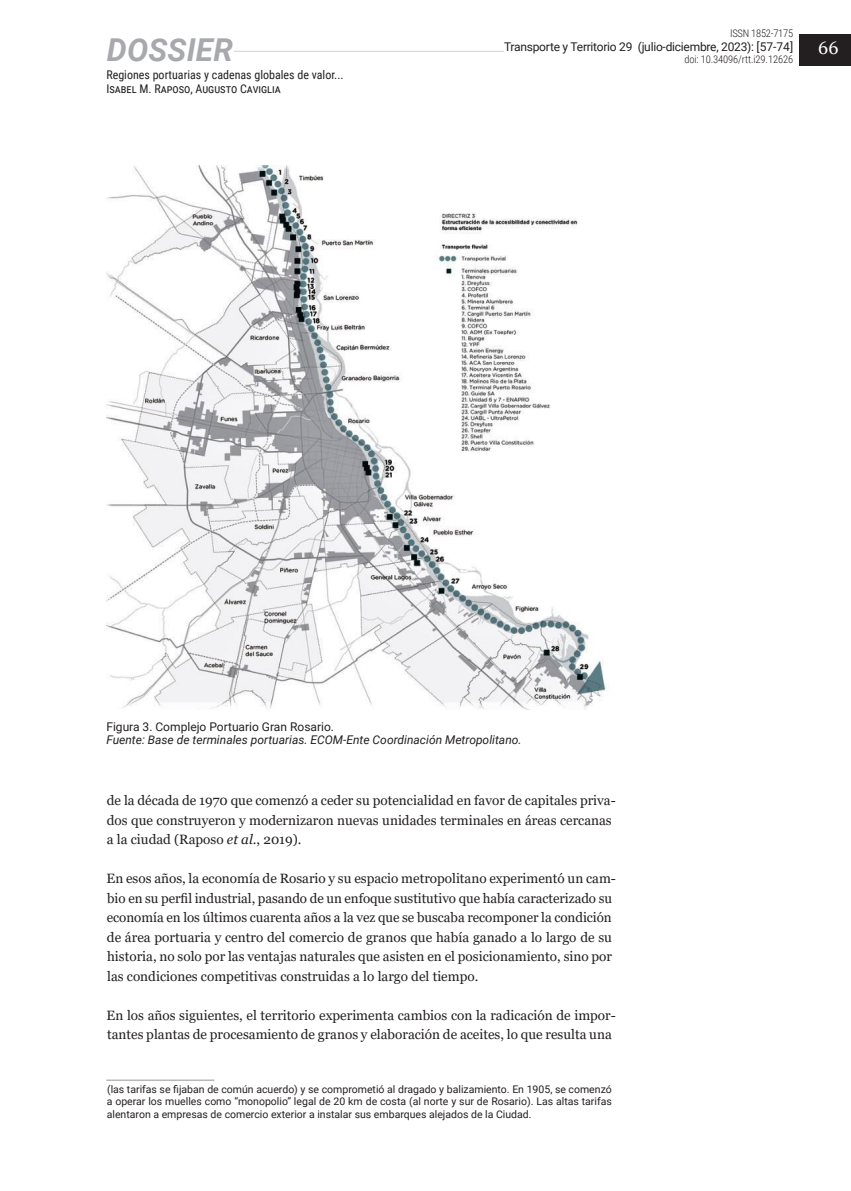
<style>
.page{position:relative;width:851px;height:1191px;background:#fff}
.page>*{position:absolute;margin:0;border:0;box-sizing:border-box;transform-origin:0 0}
.t1{font:italic 700 31.5px "Roboto";letter-spacing:.005em;color:#a8a9ad}
.t2{font:18px "Georgia";color:#fff}
.Paragraph{font:13.5px/19.5px "Georgia";color:#231f20}
.imagen-epigrafe{font:italic 12px/13.5px "Roboto";color:#231f20}
.t3{font:12px/14.4px "Roboto Condensed";color:#231f20}
.t4{font:12px "Roboto";letter-spacing:-.02em;color:#231f20}
.t5{font:10.5px/12.6px "Roboto";color:#231f20;text-align:justify}
.t6{font:300 10.5px "Roboto Condensed";letter-spacing:-.01em;color:#231f20}
.s1{font-style:normal}
.s2{font-style:italic}
</style>
<div class="page">
<hr style="left:106px;top:51px;width:546px;height:1px;background:#d1d2d4">
<div style="left:504px;top:40px;width:289px;height:15px;background:#fff"></div>
<div style="left:106px;top:48px;width:108px;height:7px;background:#fff"></div>
<div style="left:799px;top:35px;width:51px;height:31px;background:#231f20"></div>
<div style="left:107px;top:35px;width:127px;height:26px;background:#fff"></div>
<hr style="left:106px;top:1079px;width:108px;height:1px;background:#939598">
<img style="left:106px;top:166px;width:501px;height:544px">
<p class="t6" style="left:730px;top:26px;width:65px">ISSN 1852-7175</p>
<p class="t4" style="left:504px;top:38px;width:290px">Transporte y Territorio 29 (julio-diciembre, 2023): [57-74]</p>
<p class="t6" style="left:684px;top:52px;width:110px">doi: 10.34096/rtt.i29.12626</p>
<h1 class="t1" style="left:107px;top:28px;width:128px">DOSSIER</h1>
<h2 class="t2" style="left:818px;top:37px;width:22px">66</h2>
<p class="t3" style="left:106px;top:67px;width:239px">Regiones portuarias y cadenas globales de valor...<br>Isabel M. Raposo, Augusto Caviglia</p>
<p class="imagen-epigrafe" style="left:106px;top:719px;width:417px"><span class="s1">Figura 3. Complejo Portuario Gran Rosario.<br></span>Fuente: Base de terminales portuarias. ECOM-Ente Coordinación Metropolitano.</p>
<p class="Paragraph" style="left:107px;top:791px;width:510px">de la década de 1970 que comenzó a ceder su potencialidad en favor de capitales priva&shy;dos que construyeron y modernizaron nuevas unidades terminales en áreas cercanas a la ciudad (Raposo <span class="s2">et al</span>., 2019).</p>
<p class="Paragraph" style="left:107px;top:869px;width:510px">En esos años, la economía de Rosario y su espacio metropolitano experimentó un cam&shy;bio en su perfil industrial, pasando de un enfoque sustitutivo que había caracterizado su economía en los últimos cuarenta años a la vez que se buscaba recomponer la condición de área portuaria y centro del comercio de granos que había ganado a lo largo de su historia, no solo por las ventajas naturales que asisten en el posicionamiento, sino por las condiciones competitivas construidas a lo largo del tiempo.</p>
<p class="Paragraph" style="left:107px;top:1005px;width:510px">En los años siguientes, el territorio experimenta cambios con la radicación de impor&shy;tantes plantas de procesamiento de granos y elaboración de aceites, lo que resulta una</p>
<p class="t5" style="left:107px;top:1082px;width:506px">(las tarifas se fijaban de común acuerdo) y se comprometió al dragado y balizamiento. En 1905, se comenzó a operar los muelles como “monopolio” legal de 20 km de costa (al norte y sur de Rosario). Las altas tarifas alentaron a empresas de comercio exterior a instalar sus embarques alejados de la Ciudad.</p>
</div>
